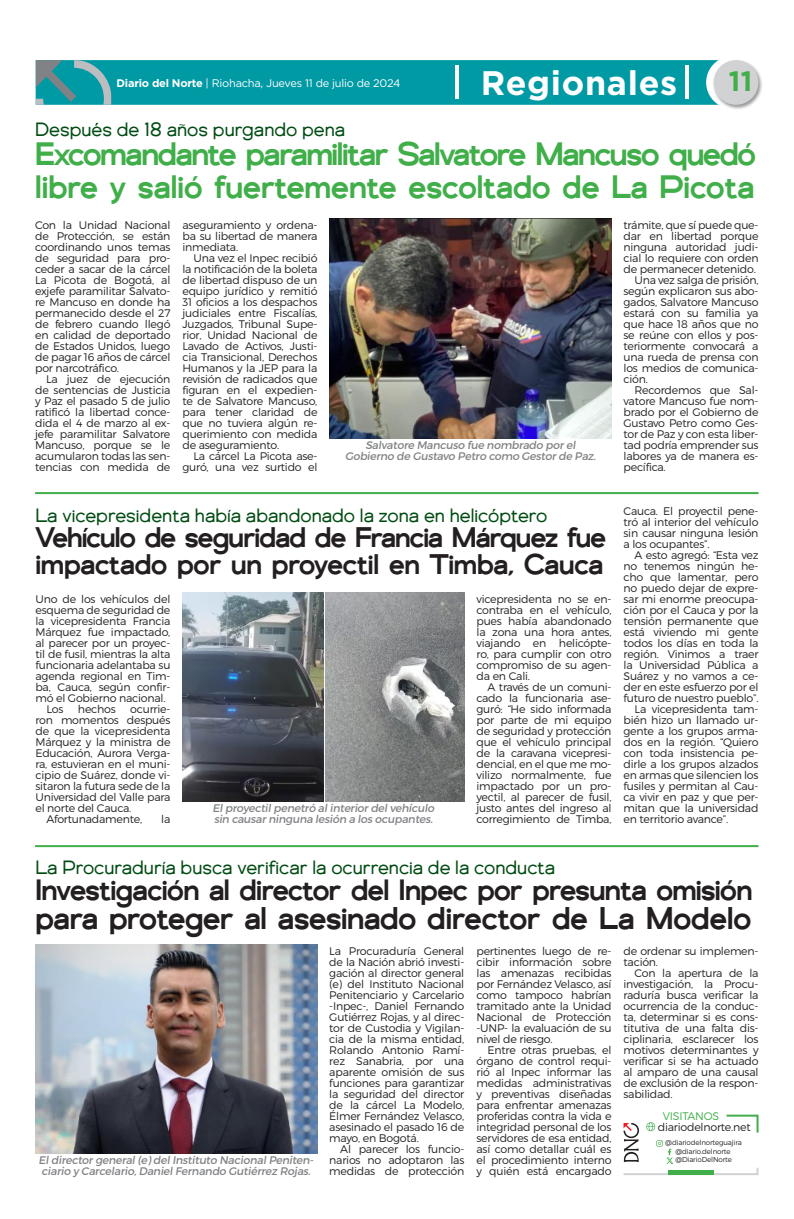
<style>
.page{position:relative;width:794px;height:1219px;background:#fff}
.page>*{position:absolute;margin:0;border:0;box-sizing:border-box;transform-origin:0 0}
.Capitular{font:700 34px "Gotham";letter-spacing:.02em;color:#fff}
.Título_medio_34pt{font:500 32px "Genova";letter-spacing:-.04em;color:#40ae49}
.Título_medio_34pt-2{font:500 32px "Genova";color:#40ae49}
.Titulo_Medio_30Pt{font:500 31px "Genova";letter-spacing:-.01em;color:#231f20}
.Titulo_Medio_30Pt-2{font:500 29px "Genova";letter-spacing:-.02em;color:#231f20}
.Titulo_Medio_30Pt-3{font:500 28px/27px "Genova";letter-spacing:-.03em;color:#231f20}
.Capitular-2{font:700 28px "Gotham";color:#40ae49}
.Antetitulo{font:19px "Genova";color:#004c13}
.Texto{font:11px/11px "Trueno Lt";letter-spacing:-.02em;color:#231f20;text-align:justify}
.Texto_sin_sangrias{font:11px/11px "Trueno Lt";letter-spacing:-.02em;color:#231f20;text-align:justify}
.Pié_de_foto{font:11px/11px "Trueno Rg It";letter-spacing:-.02em;color:#808285}
.Texto-2{font:11px "Gotham";letter-spacing:-.02em;color:#fff}
.Texto-3{font:11px "Trueno Lt";letter-spacing:-.02em;color:#40ae49}
.Texto-4{font:7.1px "Trueno Lt";letter-spacing:-.02em;color:#231f20}
.s1{font-weight:700}
</style>
<div class="page">
<svg style="left:36px;top:60px;width:676px;height:45px;background:#099ba5"></svg>
<div style="left:712px;top:59px;width:51px;height:51px;background:#231f20;opacity:.45"></div>
<div style="left:713px;top:60px;width:45px;height:45px;background:#d1d2d4;border-radius:50%"></div>
<hr style="left:685px;top:66px;width:3px;height:33px;background:#fff">
<hr style="left:456px;top:66px;width:3px;height:33px;background:#fff">
<img style="left:329px;top:218px;width:282px;height:220px">
<hr style="left:35px;top:492px;width:723px;height:2px;background:#40ae49">
<hr style="left:35px;top:845px;width:723px;height:2px;background:#40ae49">
<img style="left:182px;top:592px;width:282px;height:209px">
<svg style="left:623px;top:1114px;width:136px;height:61px"></svg>
<hr style="left:668px;top:1171px;width:46px;height:4px;background:#40ae49">
<img style="left:35px;top:944px;width:282px;height:210px">
<p class="Capitular" style="left:481px;top:61px;width:198px">Regionales</p>
<p class="Texto-2" style="left:117px;top:76px;width:285px"><span class="s1">Diario del Norte</span> | Riohacha, Jueves 11 de julio de 2024</p>
<p class="Capitular-2" style="left:728px;top:62px;width:25px">11</p>
<p class="Antetitulo" style="left:35px;top:119px;width:312px">Después de 18 años purgando pena</p>
<p class="Título_medio_34pt" style="left:35px;top:135px;width:722px">Excomandante paramilitar Salvatore Mancuso quedó</p>
<p class="Título_medio_34pt-2" style="left:35px;top:168px;width:721px">libre y salió fuertemente escoltado de La Picota</p>
<p class="Texto_sin_sangrias" style="left:35px;top:219px;width:137px">Con la Unidad Nacional de Protección, se están coordinando unos temas de seguridad para pro&shy;ceder a sacar de la cárcel La Picota de Bogotá, al exjefe paramilitar Salvato&shy;re Mancuso en donde ha permanecido desde el 27 de febrero cuando llegó en calidad de deportado de Estados Unidos, luego de pagar 16 años de cárcel por narcotráfico.</p>
<p class="Texto" style="left:35px;top:373px;width:137px;text-indent:11px">La juez de ejecución de sentencias de Justicia y Paz el pasado 5 de julio ratificó la libertad conce&shy;dida el 4 de marzo al ex&shy;jefe paramilitar Salvatore Mancuso, porque se le acumularon todas las sen&shy;tencias con medida de</p>
<p class="Texto" style="left:182px;top:219px;width:136px">aseguramiento y ordena&shy;ba su libertad de manera inmediata.</p>
<p class="Texto" style="left:182px;top:252px;width:136px;text-indent:11px">Una vez el Inpec recibió la notificación de la boleta de libertad dispuso de un equipo jurídico y remitió 31 oficios a los despachos judiciales entre Fiscalías, Juzgados, Tribunal Supe&shy;rior, Unidad Nacional de Lavado de Activos, Justi&shy;cia Transicional, Derechos Humanos y la JEP para la revisión de radicados que figuran en el expedien&shy;te de Salvatore Mancuso, para tener claridad de que no tuviera algún re&shy;querimiento con medida de aseguramiento.</p>
<p class="Texto" style="left:182px;top:450px;width:136px;text-align:right">La cárcel La Picota ase&shy;guró, una vez surtido el</p>
<p class="Pié_de_foto" style="left:345px;top:440px;width:252px;text-align:center">Salvatore Mancuso fue nombrado por el<br>Gobierno de Gustavo Petro como Gestor de Paz.</p>
<p class="Texto" style="left:623px;top:219px;width:136px">trámite, que sí puede que&shy;dar en libertad porque ninguna autoridad judi&shy;cial lo requiere con orden de permanecer detenido.</p>
<p class="Texto" style="left:623px;top:274px;width:136px;text-indent:11px">Una vez salga de prisión, según explicaron sus abo&shy;gados, Salvatore Mancuso estará con su familia ya que hace 18 años que no se reúne con ellos y pos&shy;teriormente convocará a una rueda de prensa con los medios de comunica&shy;ción.</p>
<p class="Texto" style="left:623px;top:384px;width:136px;text-indent:11px">Recordemos que Sal&shy;vatore Mancuso fue nom&shy;brado por el Gobierno de Gustavo Petro como Ges&shy;tor de Paz y con esta liber&shy;tad podría emprender sus labores ya de manera es&shy;pecífica.</p>
<p class="Antetitulo" style="left:35px;top:504px;width:513px">La vicepresidenta había abandonado la zona en helicóptero</p>
<p class="Titulo_Medio_30Pt-3" style="left:35px;top:524px;width:572px">Vehículo de seguridad de Francia Márquez fue impactado por un proyectil en Timba, Cauca</p>
<p class="Texto_sin_sangrias" style="left:35px;top:593px;width:136px">Uno de los vehículos del esquema de seguridad de la vicepresidenta Francia Márquez fue impactado, al parecer por un proyec&shy;til de fusil, mientras la alta funcionaria adelantaba su agenda regional en Tim&shy;ba, Cauca, según confir&shy;mó el Gobierno nacional.</p>
<p class="Texto" style="left:46px;top:703px;width:19px">Los</p>
<p class="Texto" style="left:78px;top:703px;width:39px">hechos</p>
<p class="Texto" style="left:476px;top:593px;width:136px">vicepresidenta no se en&shy;contraba en el vehículo, pues había abandonado la zona una hora antes, viajando en helicópte&shy;ro, para cumplir con otro compromiso de su agen&shy;da en Cali.</p>
<p class="Texto" style="left:476px;top:681px;width:136px;text-indent:11px">A través de un comuni&shy;cado la funcionaria ase&shy;guró: “He sido informada por parte de mi equipo de seguridad y protección que el vehículo principal de la caravana vicepresi&shy;dencial, en el que me mo&shy;vilizo normalmente, fue impactado por un pro&shy;yectil, al parecer de fusil, justo antes del ingreso al corregimiento de Timba,</p>
<p class="Texto" style="left:35px;top:703px;width:136px;text-indent:95px">ocurrie&shy;ron momentos después de que la vicepresidenta Márquez y la ministra de Educación, Aurora Verga&shy;ra, estuvieran en el muni&shy;cipio de Suárez, donde vi&shy;sitaron la futura sede de la Universidad del Valle para el norte del Cauca.</p>
<p class="Texto" style="left:46px;top:813px;width:97px">Afortunadamente,</p>
<p class="Texto" style="left:161px;top:813px;width:11px">la</p>
<p class="Pié_de_foto" style="left:213px;top:803px;width:223px">El proyectil penetró al interior del vehículo sin causar ninguna lesión a los ocupantes.</p>
<p class="Texto" style="left:623px;top:505px;width:136px">Cauca. El proyectil pene&shy;tró al interior del vehículo sin causar ninguna lesión a los ocupantes”.</p>
<p class="Texto" style="left:623px;top:549px;width:136px;text-indent:11px">A esto agregó: “Esta vez no tenemos ningún he&shy;cho que lamentar, pero no puedo dejar de expre&shy;sar mi enorme preocupa&shy;ción por el Cauca y por la tensión permanente que está viviendo mi gente todos los días en toda la región. Vinimos a traer la Universidad Pública a Suárez y no vamos a ce&shy;der en este esfuerzo por el futuro de nuestro pueblo”.</p>
<p class="Texto" style="left:623px;top:703px;width:136px;text-indent:11px">La vicepresidenta tam&shy;bién hizo un llamado ur&shy;gente a los grupos arma&shy;dos en la región. “Quiero con toda insistencia pe&shy;dirle a los grupos alzados en armas que silencien los fusiles y permitan al Cau&shy;ca vivir en paz y que per&shy;mitan que la universidad en territorio avance”.</p>
<p class="Antetitulo" style="left:35px;top:856px;width:521px">La Procuraduría busca verificar la ocurrencia de la conducta</p>
<p class="Titulo_Medio_30Pt-2" style="left:35px;top:872px;width:718px">Investigación al director del Inpec por presunta omisión</p>
<p class="Titulo_Medio_30Pt" style="left:35px;top:900px;width:717px">para proteger al asesinado director de La Modelo</p>
<p class="Texto_sin_sangrias" style="left:329px;top:945px;width:136px">La Procuraduría General de la Nación abrió investi&shy;gación al director general (e) del Instituto Nacional Penitenciario y Carcelario -Inpec-, Daniel Fernando Gutiérrez Rojas, y al direc&shy;tor de Custodia y Vigilan&shy;cia de la misma entidad, Rolando Antonio Ramí&shy;rez Sanabria, por una aparente omisión de sus funciones para garantizar la seguridad del director de la cárcel La Modelo, Élmer Fernández Velasco, asesinado el pasado 16 de mayo, en Bogotá.</p>
<p class="Texto" style="left:329px;top:1143px;width:136px;text-indent:11px">Al parecer los funcio&shy;narios no adoptaron las medidas de protección</p>
<p class="Texto" style="left:476px;top:945px;width:136px">pertinentes luego de re&shy;cibir información sobre las amenazas recibidas por Fernández Velasco, así como tampoco habrían tramitado ante la Unidad Nacional de Protección -UNP- la evaluación de su nivel de riesgo.</p>
<p class="Texto" style="left:476px;top:1044px;width:136px;text-indent:11px">Entre otras pruebas, el órgano de control requi&shy;rió al Inpec informar las medidas administrativas y preventivas diseñadas para enfrentar amenazas proferidas contra la vida e integridad personal de los servidores de esa entidad, así como detallar cuál es el procedimiento interno y quién está encargado</p>
<p class="Texto" style="left:623px;top:945px;width:136px">de ordenar su implemen&shy;tación.</p>
<p class="Texto" style="left:623px;top:967px;width:136px;text-indent:11px">Con la apertura de la investigación, la Procu&shy;raduría busca verificar la ocurrencia de la conduc&shy;ta, determinar si es cons&shy;titutiva de una falta dis&shy;ciplinaria, esclarecer los motivos determinantes y verificar si se ha actuado al amparo de una causal de exclusión de la respon&shy;sabilidad.</p>
<p class="Texto-3" style="left:663px;top:1109px;width:58px">VISITANOS</p>
<p class="Texto" style="left:658px;top:1121px;width:94px">diariodelnorte.net</p>
<p class="Texto-4" style="left:665px;top:1138px;width:78px">@diariodelnorteguajira</p>
<p class="Texto-4" style="left:675px;top:1147px;width:57px">@diario.delnorte</p>
<p class="Texto-4" style="left:675px;top:1155px;width:58px">@DiarioDelNorte</p>
<p class="Pié_de_foto" style="left:39px;top:1155px;width:276px">El director general (e) del Instituto Nacional Peniten&shy;ciario y Carcelario, Daniel Fernando Gutiérrez Rojas.</p>
</div>
